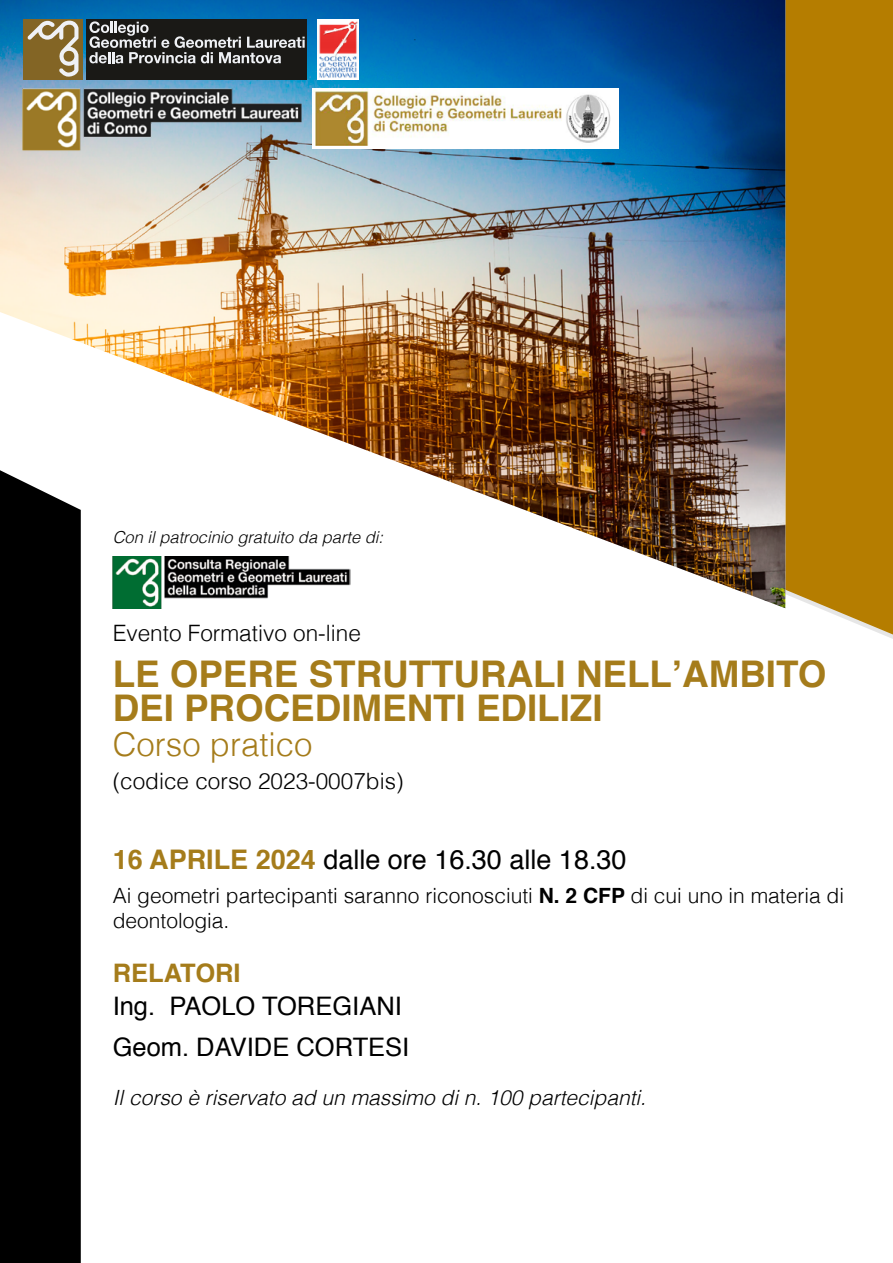
<style>
.page{position:relative;width:893px;height:1263px;background:#fff}
.page>*{position:absolute;margin:0;border:0;box-sizing:border-box;transform-origin:0 0}
.t1{font:700 36.75px/34.8px "Helvetica";color:#a57c1b}
.t2{font:300 33px "Helvetica";color:#a57c1b}
.t3{font:27px "Helvetica";color:#000}
.t4{font:25.5px/40.5px "Helvetica";color:#000}
.t5{font:700 25.5px "Helvetica";color:#a57c1b}
.t6{font:300 22.5px "Helvetica";color:#000}
.t7{font:300 21px/25.5px "Helvetica";color:#000}
.t8{font:italic 300 21px "Helvetica";color:#000}
.t9{font:italic 300 16.5px "Helvetica";color:#000}
.s1{font-weight:700;color:#a57c1b}
.s2{font-weight:700}
</style>
<div class="page">
<svg style="left:112px;top:0;width:781px;height:634px;fill:#b57d00"></svg>
<img style="left:0;top:0;width:785px;height:608px">
<img style="left:317px;top:19px;width:41px;height:61px">
<div style="left:23px;top:19px;width:59px;height:61px;background:#836525"></div>
<div style="left:86px;top:19px;width:220px;height:61px;background:#1a1916"></div>
<svg style="left:27px;top:21px;width:51px;height:56px"></svg>
<svg style="left:89px;top:21px;width:216px;height:42px"></svg>
<img style="left:113px;top:556px;width:237px;height:52px">
<div style="left:0;top:470px;width:81px;height:793px;background:#000"></div>
<img style="left:19px;top:84px;width:284px;height:69px">
<img style="left:313px;top:89px;width:306px;height:59px">
<p class="t9" style="left:113px;top:523px;width:272px">Con il patrocinio gratuito da parte di:</p>
<p class="t6" style="left:113px;top:614px;width:250px">Evento Formativo on-line</p>
<h1 class="t1" style="left:113px;top:654px;width:715px">LE OPERE STRUTTURALI NELL’AMBITO<br>DEI PROCEDIMENTI EDILIZI</h1>
<h2 class="t2" style="left:113px;top:716px;width:201px">Corso pratico</h2>
<p class="t6" style="left:113px;top:762px;width:292px">(codice corso 2023-0007bis)</p>
<p class="t3" style="left:113px;top:836px;width:515px"><span class="s1">16 APRILE 2024</span> dalle ore 16.30 alle 18.30</p>
<p class="t7" style="left:113px;top:881px;width:733px">Ai geometri partecipanti saranno riconosciuti <span class="s2">N. 2 CFP</span> di cui uno in materia di deontologia.</p>
<p class="t5" style="left:113px;top:950px;width:130px">RELATORI</p>
<p class="t4" style="left:113px;top:985px;width:298px">Ing. PAOLO TOREGIANI<br>Geom. DAVIDE CORTESI</p>
<p class="t8" style="left:113px;top:1079px;width:535px">Il corso è riservato ad un massimo di n. 100 partecipanti.</p>
</div>
